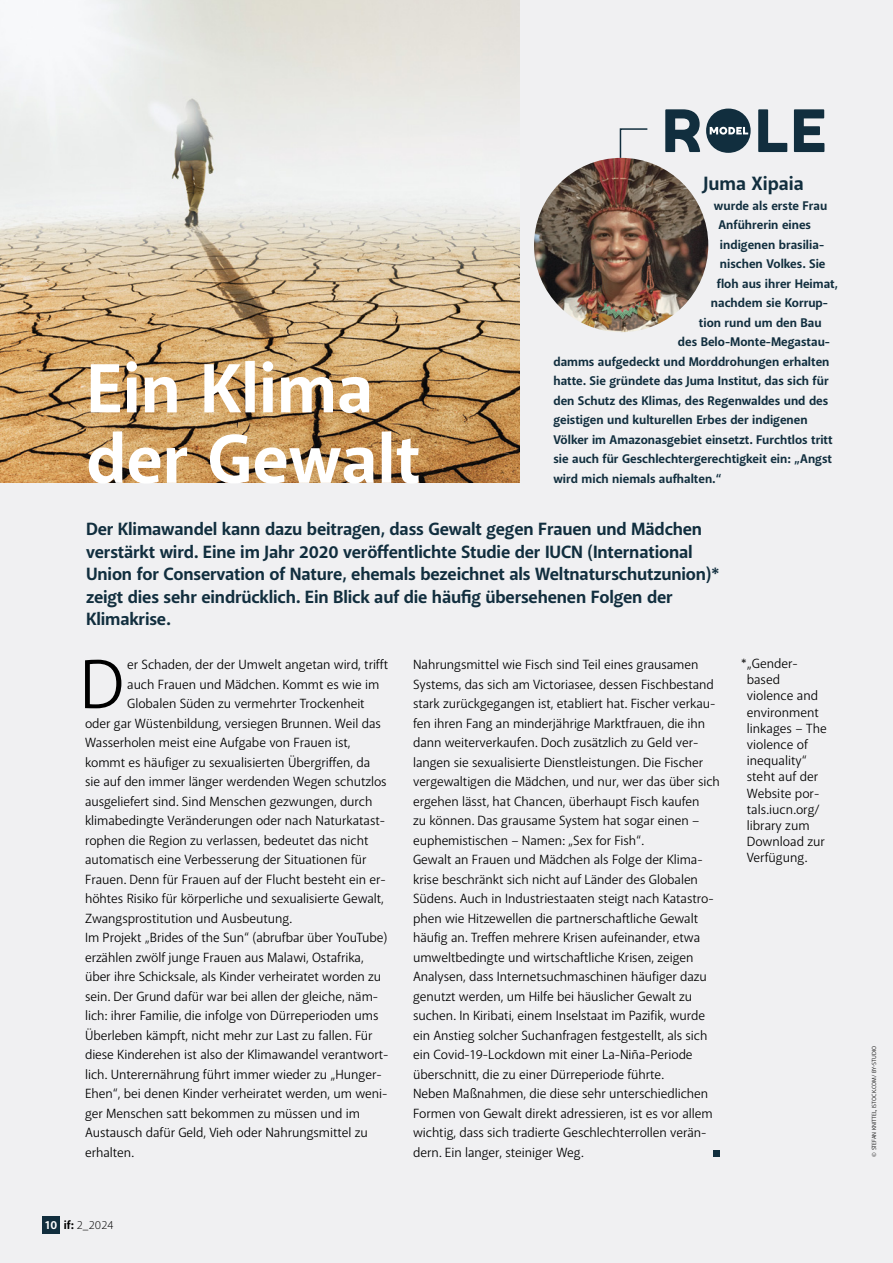
<style>
.page{position:relative;width:893px;height:1263px;background:#f0f0f2}
.page>*{position:absolute;margin:0;border:0;box-sizing:border-box;transform-origin:0 0}
.t1{font:70.65px "Akagi Pro";color:#000}
.t2{font:700 70.5px/70.5px "Akagi Pro";color:#fff}
.Kasten_Head{font:700 19.5px "Akagi Pro";color:#112e3e}
.t3{font:700 18px/22.5px "Akagi Pro";letter-spacing:-.01em;color:#112e3e}
.t4{font:13.5px/19.5px "Akagi Pro";letter-spacing:-.005em;color:#000}
.t5{font:700 12.75px "Akagi Pro";color:#112e3e}
.t6{font:300 12px "Akagi Pro";color:#000}
.t7{font:6px "Akagi Pro";color:#000}
.s1{font-weight:700;color:#fff}
.s2{font-weight:700}
</style>
<div class="page">
<img style="left:0;top:0;width:520px;height:483px">
<svg style="left:714px;top:1151px;width:6px;height:6px"></svg>
<div style="left:43px;top:1216px;width:17px;height:17px;background:#112e3e"></div>
<svg style="left:619px;top:128px;width:29px;height:34px"></svg>
<img style="left:534px;top:158px;width:174px;height:174px;border-radius:87px">
<svg style="left:665px;top:109px;width:35px;height:43px"></svg>
<div style="left:706px;top:109px;width:45px;height:44px;background:#112e3e;border-radius:50%"></div>
<svg style="left:758px;top:109px;width:29px;height:43px"></svg>
<svg style="left:794px;top:109px;width:30px;height:43px"></svg>
<svg style="left:710px;top:127px;width:38px;height:8px"></svg>
<p class="Kasten_Head" style="left:703px;top:172px;width:102px">Juma Xipaia</p>
<p class="t5" style="left:714px;top:198px;width:115px">wurde als erste Frau</p>
<p class="t5" style="left:718px;top:217px;width:94px">Anführerin eines</p>
<p class="t5" style="left:720px;top:237px;width:105px">indigenen brasilia-</p>
<p class="t5" style="left:720px;top:256px;width:107px">nischen Volkes. Sie</p>
<p class="t5" style="left:717px;top:276px;width:123px">floh aus ihrer Heimat,</p>
<p class="t5" style="left:711px;top:295px;width:118px">nachdem sie Korrup-</p>
<p class="t5" style="left:699px;top:315px;width:124px">tion rund um den Bau</p>
<p class="t5" style="left:678px;top:334px;width:154px">des Belo-Monte-Megastau-</p>
<p class="t5" style="left:553px;top:354px;width:278px">damms aufgedeckt und Morddrohungen erhalten</p>
<p class="t5" style="left:553px;top:373px;width:277px">hatte. Sie gründete das Juma Institut, das sich für</p>
<p class="t5" style="left:553px;top:393px;width:276px">den Schutz des Klimas, des Regenwaldes und des</p>
<p class="t5" style="left:553px;top:412px;width:256px">geistigen und kulturellen Erbes der indigenen</p>
<p class="t5" style="left:553px;top:432px;width:281px">Völker im Amazonasgebiet einsetzt. Furchtlos tritt</p>
<p class="t5" style="left:553px;top:451px;width:280px">sie auch für Geschlechtergerechtigkeit ein: „Angst</p>
<p class="t5" style="left:553px;top:471px;width:170px">wird mich niemals aufhalten.“</p>
<p class="t2" style="left:86px;top:355px;width:336px">Ein Klima der Gewalt</p>
<p class="t3" style="left:86px;top:518px;width:635px">Der Klimawandel kann dazu beitragen, dass Gewalt gegen Frauen und Mädchen verstärkt wird. Eine im Jahr 2020 veröffentlichte Studie der IUCN (International Union for Conservation of Nature, ehemals bezeichnet als Weltnaturschutzunion)* zeigt dies sehr eindrücklich. Ein Blick auf die häufig übersehenen Folgen der Klimakrise.</p>
<p class="t1" style="left:79px;top:641px;width:46px">D</p>
<p class="t4" style="left:127px;top:655px;width:262px">er Schaden, der der Umwelt angetan wird, trifft</p>
<p class="t4" style="left:413px;top:655px;width:308px">Nahrungsmittel wie Fisch sind Teil eines grausamen Systems, das sich am Victoriasee, dessen Fischbestand stark zurückgegangen ist, etabliert hat. Fischer verkau&shy;fen ihren Fang an minderjährige Marktfrauen, die ihn dann weiterverkaufen. Doch zusätzlich zu Geld ver&shy;langen sie sexualisierte Dienstleistungen. Die Fischer vergewaltigen die Mädchen, und nur, wer das über sich ergehen lässt, hat Chancen, überhaupt Fisch kaufen<br>zu können. Das grausame System hat sogar einen – euphemistischen – Namen: „Sex for Fish“.<br>Gewalt an Frauen und Mädchen als Folge der Klima&shy;krise beschränkt sich nicht auf Länder des Globalen Südens. Auch in Industriestaaten steigt nach Katastro&shy;phen wie Hitzewellen die partnerschaftliche Gewalt häufig an. Treffen mehrere Krisen aufeinander, etwa umweltbedingte und wirtschaftliche Krisen, zeigen Analysen, dass Internetsuchmaschinen häufiger dazu genutzt werden, um Hilfe bei häuslicher Gewalt zu suchen. In Kiribati, einem Inselstaat im Pazifik, wurde ein Anstieg solcher Suchanfragen festgestellt, als sich ein Covid-19-Lockdown mit einer La-Niña-Periode überschnitt, die zu einer Dürreperiode führte.<br>Neben Maßnahmen, die diese sehr unterschiedlichen Formen von Gewalt direkt adressieren, ist es vor allem wichtig, dass sich tradierte Geschlechterrollen verän&shy;dern. Ein langer, steiniger Weg.</p>
<p class="t4" style="left:747px;top:655px;width:82px;line-height:16.2px;text-indent:-6px">*„Gender&shy;based violence and environment linkages – The violence of inequality“ steht auf der<br>Website por&shy;tals.iucn.org/ library zum<br>Download zur<br>Verfügung.</p>
<p class="t4" style="left:127px;top:674px;width:254px">auch Frauen und Mädchen. Kommt es wie im</p>
<p class="t4" style="left:127px;top:694px;width:239px">Globalen Süden zu vermehrter Trockenheit</p>
<p class="t4" style="left:85px;top:713px;width:297px">oder gar Wüstenbildung, versiegen Brunnen. Weil das</p>
<p class="t4" style="left:85px;top:733px;width:267px">Wasserholen meist eine Aufgabe von Frauen ist,</p>
<p class="t4" style="left:85px;top:752px;width:287px">kommt es häufiger zu sexualisierten Übergriffen, da</p>
<p class="t4" style="left:85px;top:772px;width:303px">sie auf den immer länger werdenden Wegen schutzlos</p>
<p class="t4" style="left:85px;top:791px;width:289px">ausgeliefert sind. Sind Menschen gezwungen, durch</p>
<p class="t4" style="left:85px;top:811px;width:301px">klimabedingte Veränderungen oder nach Naturkatast-</p>
<p class="t4" style="left:85px;top:830px;width:285px">rophen die Region zu verlassen, bedeutet das nicht</p>
<p class="t4" style="left:85px;top:850px;width:283px">automatisch eine Verbesserung der Situationen für</p>
<p class="t4" style="left:85px;top:869px;width:302px">Frauen. Denn für Frauen auf der Flucht besteht ein er-</p>
<p class="t4" style="left:85px;top:889px;width:300px">höhtes Risiko für körperliche und sexualisierte Gewalt,</p>
<p class="t4" style="left:85px;top:908px;width:209px">Zwangsprostitution und Ausbeutung.</p>
<p class="t4" style="left:85px;top:928px;width:305px">Im Projekt „Brides of the Sun“ (abrufbar über YouTube) erzählen zwölf junge Frauen aus Malawi, Ostafrika, über ihre Schicksale, als Kinder verheiratet worden zu sein. Der Grund dafür war bei allen der gleiche, näm&shy;lich: ihrer Familie, die infolge von Dürreperioden ums Überleben kämpft, nicht mehr zur Last zu fallen. Für diese Kinderehen ist also der Klimawandel verantwort&shy;lich. Unterernährung führt immer wieder zu „Hunger-Ehen“, bei denen Kinder verheiratet werden, um weni&shy;ger Menschen satt bekommen zu müssen und im Austausch dafür Geld, Vieh oder Nahrungsmittel zu erhalten.</p>
<p class="t6" style="left:45px;top:1218px;width:70px"><span class="s1">10</span> <span class="s2">if:</span> 2_2024</p>
<p class="t7" style="left:870px;top:1157px;width:112px;rotate:-90deg">© STEFAN KNITTEL, ISTOCK.COM/ BY-STUDIO</p>
</div>
